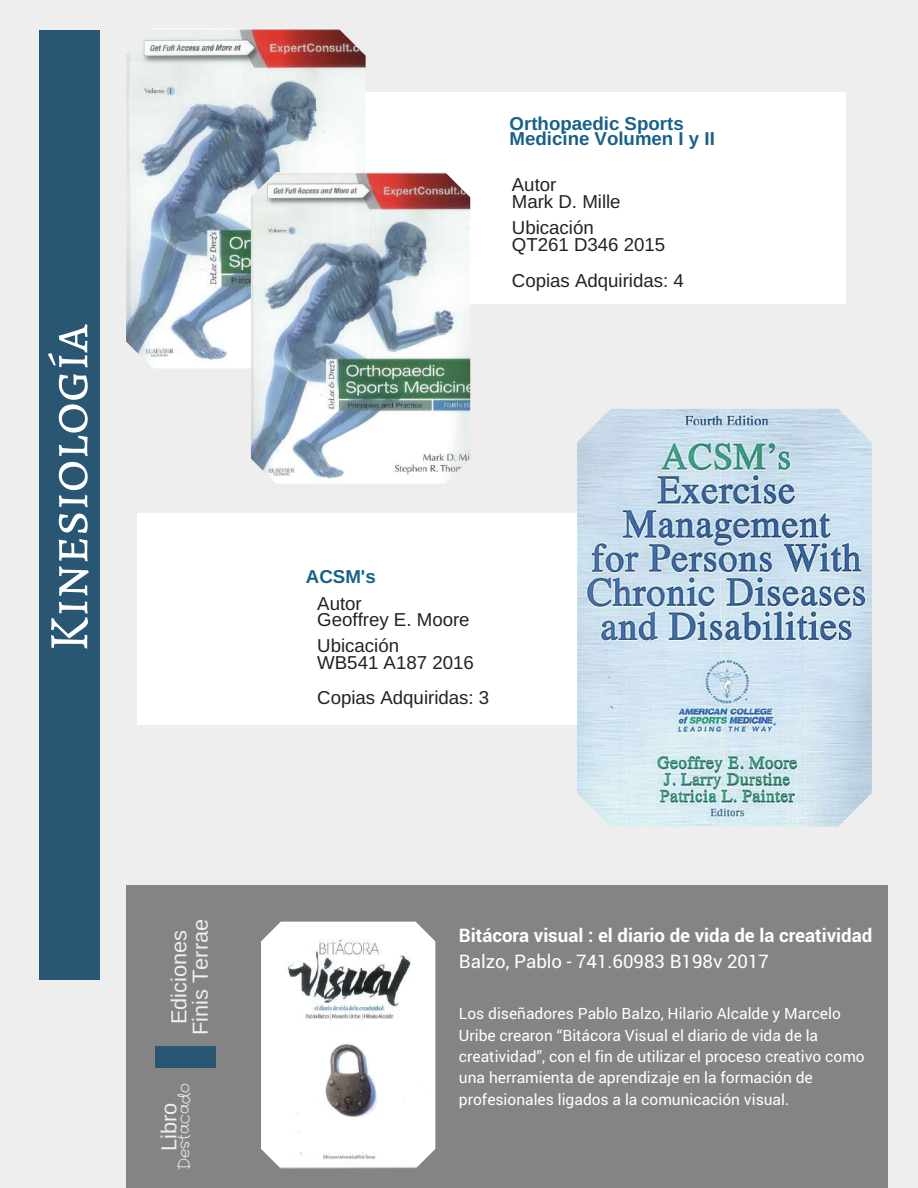
<style>
.page{position:relative;width:918px;height:1188px;background:#eee}
.page>*{position:absolute;margin:0;border:0;box-sizing:border-box;transform-origin:0 0}
.t1{font:55.95px "Alegreya SC";color:#fff}
.t2{font:21.75px/21.5px "Arimo";color:#eee;text-align:center}
.t3{font:18.75px/16.8px "Arimo";color:#222}
.t4{font:700 18.75px/25.8px "Roboto";color:#fff}
.t5{font:700 18.75px/15.8px "Arimo";color:#196089}
.t6{font:15.6px/21.3px "Roboto";color:#fff}
.t7{font:15.6px "Crafty Girls";color:#eee}
.s1{font-weight:400}
.s2{font-weight:400;font-style:italic}
</style>
<div class="page">
<div style="left:39px;top:30px;width:61px;height:950px;background:#295673"></div>
<div style="left:126px;top:885px;width:762px;height:303px;background:#848484"></div>
<div style="left:137px;top:513px;width:443px;height:212px;background:#fff"></div>
<div style="left:241px;top:92px;width:605px;height:212px;background:#fff"></div>
<img style="left:126px;top:29px;width:240px;height:339px">
<div style="left:155px;top:1046px;width:61px;height:22px;background:#295673"></div>
<img style="left:577px;top:409px;width:295px;height:417px">
<img style="left:261px;top:922px;width:174px;height:247px">
<img style="left:251px;top:172px;width:219px;height:312px">
<h1 class="t1" style="left:30px;top:652px;width:329px;rotate:-90deg">Kinesiología</h1>
<h2 class="t2" style="left:168px;top:1035px;width:118px;rotate:-90deg">Ediciones<br>Finis Terrae</h2>
<p class="t7" style="left:174px;top:1170px;width:88px;rotate:-90deg">Destacado</p>
<h2 class="t2" style="left:158px;top:1151px;width:50px;rotate:-90deg">Libro</h2>
<p class="t5" style="left:510px;top:115px;width:207px">Orthopaedic Sports<br>Medicine Volumen I y II</p>
<p class="t3" style="left:512px;top:176px;width:110px">Autor<br>Mark D. Mille</p>
<p class="t3" style="left:512px;top:219px;width:155px">Ubicación<br>QT261 D346 2015</p>
<p class="t3" style="left:512px;top:272px;width:174px">Copias Adquiridas: 4</p>
<p class="t5" style="left:306px;top:569px;width:71px">ACSM's</p>
<p class="t3" style="left:317px;top:595px;width:154px">Autor<br>Geoffrey E. Moore</p>
<p class="t3" style="left:317px;top:637px;width:158px">Ubicación<br>WB541 A187 2016</p>
<p class="t3" style="left:317px;top:689px;width:174px">Copias Adquiridas: 3</p>
<p class="t4" style="left:459px;top:921px;width:415px">Bitácora visual : el diario de vida de la creatividad<br><span class="s1">Balzo, Pablo</span> <span class="s2">-</span> <span class="s1">741.60983 B198v 2017</span></p>
<p class="t6" style="left:459px;top:1003px;width:407px">Los diseñadores Pablo Balzo, Hilario Alcalde y Marcelo Uribe crearon “Bitácora Visual el diario de vida de la creatividad”, con el fin de utilizar el proceso creativo como una herramienta de aprendizaje en la formación de profesionales ligados a la comunicación visual.</p>
</div>
